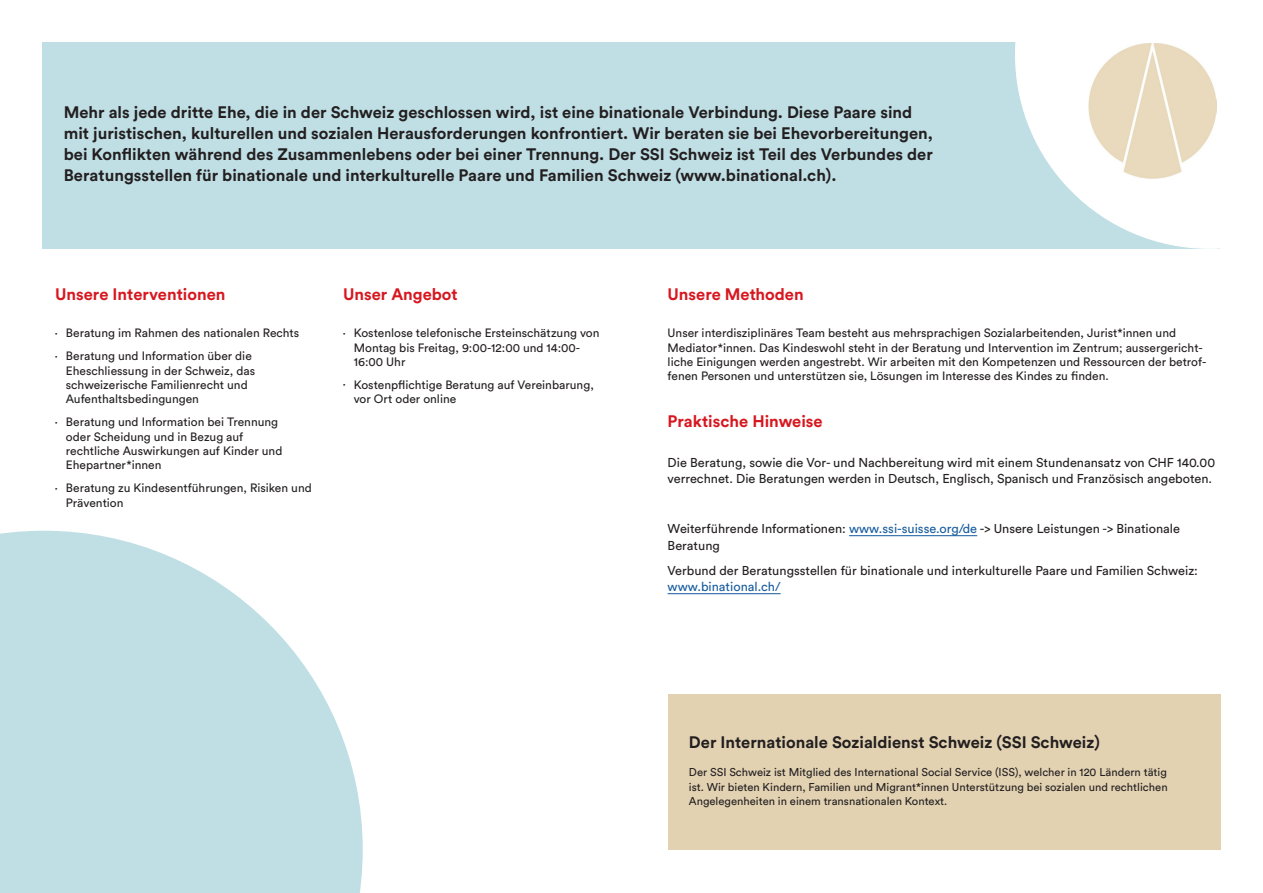
<style>
.page{position:relative;width:1263px;height:893px;background:#fff}
.page>*{position:absolute;margin:0;border:0;box-sizing:border-box;transform-origin:0 0}
.H5_contexte{font:700 16.5px/21px "Circular Pro";color:#231f20}
.H5_contexte-2{font:700 16.5px "Circular Pro";color:#d7171f}
.H4_texte_puce{font:12.75px/16.5px "Circular Pro";color:#231f20}
.H4_texte_puce-2{font:12px/14.4px "Circular Pro";color:#231f20}
.H5_contexte-3{font:11.25px/14.4px "Circular Pro";color:#231f20;text-align:justify}
.s1{font-family:"Myriad Pro";font-size:8.4px}
.s2{color:#175d9e}
</style>
<div class="page">
<div style="left:43px;top:43px;width:1177px;height:206px;background:#bfdfe5"></div>
<svg style="left:1015px;top:42px;width:205px;height:207px"></svg>
<hr style="left:849px;top:535px;width:128px;height:1px;background:#175d9e">
<hr style="left:668px;top:593px;width:112px;height:1px;background:#175d9e">
<div style="left:668px;top:694px;width:552px;height:156px;background:#e2d2b2"></div>
<img style="left:1089px;top:43px;width:127px;height:135px">
<svg style="left:0;top:531px;width:363px;height:362px;fill:#bfdfe5"></svg>
<p class="H5_contexte" style="left:64px;top:101px;width:871px">Mehr als jede dritte Ehe, die in der Schweiz geschlossen wird, ist eine binationale Verbindung. Diese Paare sind mit juristischen, kulturellen und sozialen Herausforderungen konfrontiert. Wir beraten sie bei Ehevorbereitungen, bei Konflikten während des Zusammenlebens oder bei einer Trennung. Der SSI Schweiz ist Teil des Verbundes der Beratungsstellen für binationale und interkulturelle Paare und Familien Schweiz (www.binational.ch).</p>
<p class="H5_contexte-2" style="left:55px;top:283px;width:172px">Unsere Interventionen</p>
<p class="H4_texte_puce-2" style="left:55px;top:325px;width:246px"><span class="s1">•</span> Beratung im Rahmen des nationalen Rechts</p>
<p class="H4_texte_puce-2" style="left:66px;top:348px;width:191px;text-indent:-11px"><span class="s1">•</span> Beratung und Information über die Eheschliessung in der Schweiz, das schweizerische Familienrecht und Aufenthaltsbedingungen</p>
<p class="H4_texte_puce-2" style="left:66px;top:414px;width:218px;text-indent:-11px"><span class="s1">•</span> Beratung und Information bei Trennung oder Scheidung und in Bezug auf rechtliche Auswirkungen auf Kinder und<br>Ehepartner*innen</p>
<p class="H4_texte_puce-2" style="left:66px;top:480px;width:247px;text-indent:-11px"><span class="s1">•</span> Beratung zu Kindesentführungen, Risiken und<br>Prävention</p>
<p class="H5_contexte-2" style="left:343px;top:283px;width:116px">Unser Angebot</p>
<p class="H4_texte_puce-2" style="left:354px;top:325px;width:247px;text-indent:-11px"><span class="s1">•</span> Kostenlose telefonische Ersteinschätzung von<br>Montag bis Freitag, 9:00-12:00 und 14:00-<br>16:00 Uhr</p>
<p class="H4_texte_puce-2" style="left:354px;top:377px;width:242px;text-indent:-11px"><span class="s1">•</span> Kostenpflichtige Beratung auf Vereinbarung, vor Ort oder online</p>
<p class="H5_contexte-2" style="left:668px;top:283px;width:138px">Unsere Methoden</p>
<p class="H4_texte_puce-2" style="left:668px;top:325px;width:540px">Unser interdisziplinäres Team besteht aus mehrsprachigen Sozialarbeitenden, Jurist*innen und Mediator*innen. Das Kindeswohl steht in der Beratung und Intervention im Zentrum; aussergericht&shy;liche Einigungen werden angestrebt. Wir arbeiten mit den Kompetenzen und Ressourcen der betrof&shy;fenen Personen und unterstützen sie, Lösungen im Interesse des Kindes zu finden.</p>
<p class="H5_contexte-2" style="left:668px;top:410px;width:157px">Praktische Hinweise</p>
<p class="H4_texte_puce" style="left:668px;top:453px;width:549px">Die Beratung, sowie die Vor- und Nachbereitung wird mit einem Stundenansatz von CHF 140.00 verrechnet. Die Beratungen werden in Deutsch, Englisch, Spanisch und Französisch angeboten.</p>
<p class="H4_texte_puce" style="left:668px;top:520px;width:514px">Weiterführende Informationen: <span class="s2">www.ssi-suisse.org/de</span> -&gt; Unsere Leistungen -&gt; Binationale<br>Beratung</p>
<p class="H4_texte_puce" style="left:668px;top:561px;width:532px">Verbund der Beratungsstellen für binationale und interkulturelle Paare und Familien Schweiz: <span class="s2">www.binational.ch/</span></p>
<p class="H5_contexte" style="left:689px;top:731px;width:412px">Der Internationale Sozialdienst Schweiz (SSI Schweiz)</p>
<p class="H5_contexte-3" style="left:689px;top:765px;width:480px">Der SSI Schweiz ist Mitglied des International Social Service (ISS), welcher in 120 Ländern tätig ist. Wir bieten Kindern, Familien und Migrant*innen Unterstützung bei sozialen und rechtlichen Angelegenheiten in einem transnationalen Kontext.</p>
</div>
